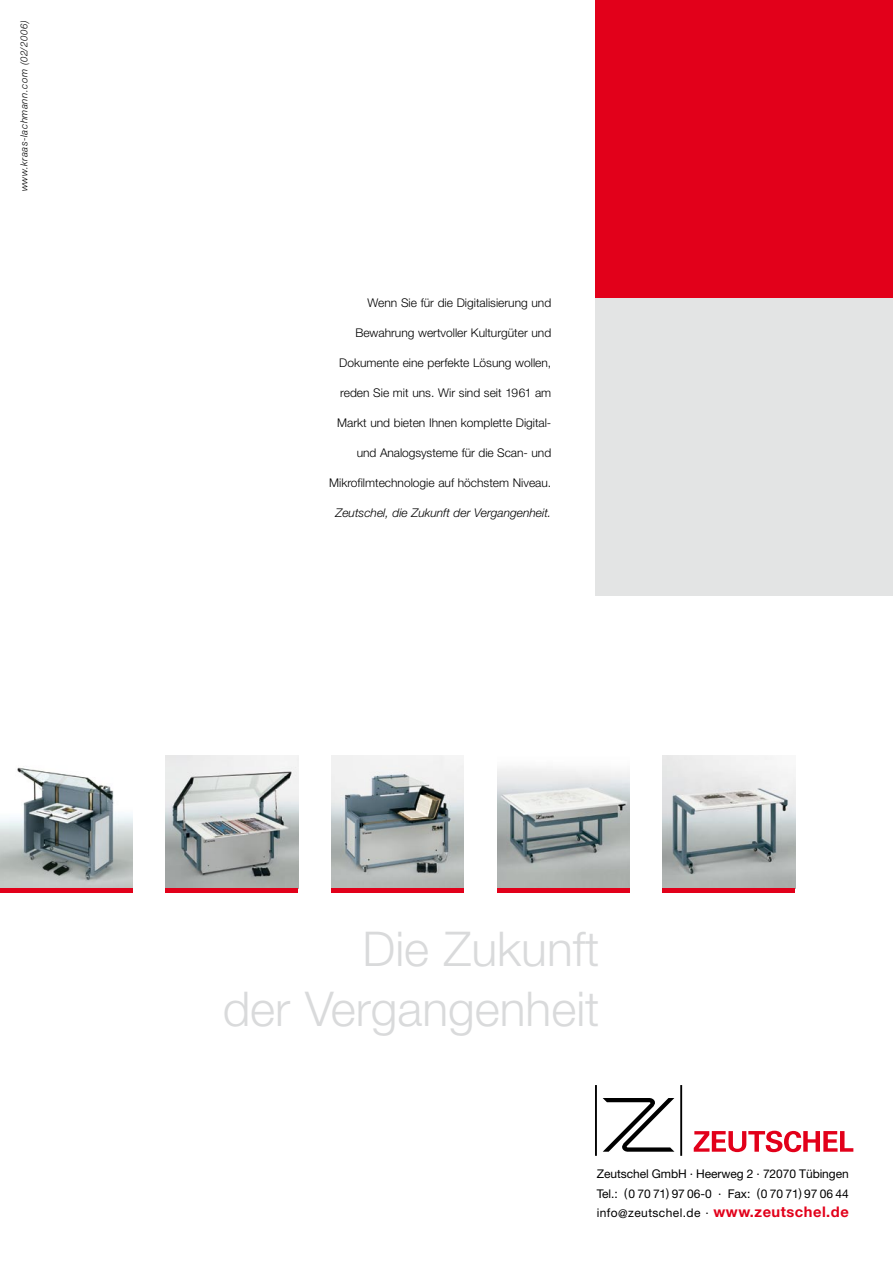
<style>
.page{position:relative;width:893px;height:1263px;background:#fff}
.page>*{position:absolute;margin:0;border:0;box-sizing:border-box;transform-origin:0 0}
.t1{font:300 48px/60px "Helvetica Neue";color:#d9dadb;text-align:right}
.t2{font:300 12px "Helvetica Neue";color:#000}
.t3{font:12px/19.5px "Helvetica Neue";letter-spacing:-.005em;color:#000;text-align:justify}
.t4{font:italic 300 12px "Helvetica Neue";color:#000}
.t5{font:italic 300 9.75px "Helvetica Neue";letter-spacing:.04em;color:#000}
.s1{font-weight:700;font-size:14.7px;color:#e2001a}
</style>
<div class="page">
<img style="left:0;top:767px;width:133px;height:121px">
<img style="left:166px;top:756px;width:132px;height:132px">
<img style="left:663px;top:756px;width:132px;height:132px">
<img style="left:331px;top:756px;width:133px;height:132px">
<img style="left:497px;top:767px;width:132px;height:121px">
<div style="left:595px;top:0;width:298px;height:298px;background:#e2001a"></div>
<svg style="left:694px;top:1131px;width:159px;height:21px"></svg>
<hr style="left:595px;top:1085px;width:2px;height:71px;background:#000">
<hr style="left:680px;top:1085px;width:2px;height:71px;background:#000">
<svg style="left:603px;top:1098px;width:71px;height:54px"></svg>
<div style="left:595px;top:298px;width:298px;height:297px;background:#e3e4e4"></div>
<div style="left:0;top:888px;width:133px;height:5px;background:#e2001a"></div>
<div style="left:166px;top:888px;width:132px;height:5px;background:#e2001a"></div>
<div style="left:331px;top:888px;width:133px;height:5px;background:#e2001a"></div>
<div style="left:497px;top:888px;width:132px;height:5px;background:#e2001a"></div>
<div style="left:663px;top:888px;width:132px;height:5px;background:#e2001a"></div>
<p class="t5" style="left:18px;top:191px;width:173px;rotate:-90deg">www.kraas-lachmann.com (02/2006)</p>
<p class="t2" style="left:368px;top:296px;width:185px">Wenn Sie für die Digitalisierung und</p>
<p class="t2" style="left:355px;top:326px;width:197px">Bewahrung wertvoller Kulturgüter und</p>
<p class="t2" style="left:339px;top:356px;width:214px">Dokumen--te eine perfekte Lösung wollen,</p>
<p class="t2" style="left:340px;top:386px;width:213px">reden Sie mit uns. Wir sind seit 1961 am</p>
<p class="t2" style="left:337px;top:416px;width:214px">Markt und bieten Ihnen komplette Digital-</p>
<p class="t2" style="left:357px;top:446px;width:196px">und Analogsysteme für die Scan- und</p>
<p class="t2" style="left:329px;top:476px;width:224px">Mikrofilm-technologie auf höchstem Niveau.</p>
<p class="t4" style="left:335px;top:506px;width:217px">Zeutschel, die Zukunft der Vergangenheit.</p>
<h1 class="t1" style="left:223px;top:917px;width:378px">Die Zukunft<br>der Vergangenheit</h1>
<p class="t3" style="left:597px;top:1164px;width:254px">Zeutschel GmbH · Heerweg 2 · 72070 Tübingen Tel.: (0 70 71) 97 06-0 · Fax: (0 70 71) 97 06 44 info@zeutschel.de · <span class="s1">www.zeutschel.de</span></p>
</div>
